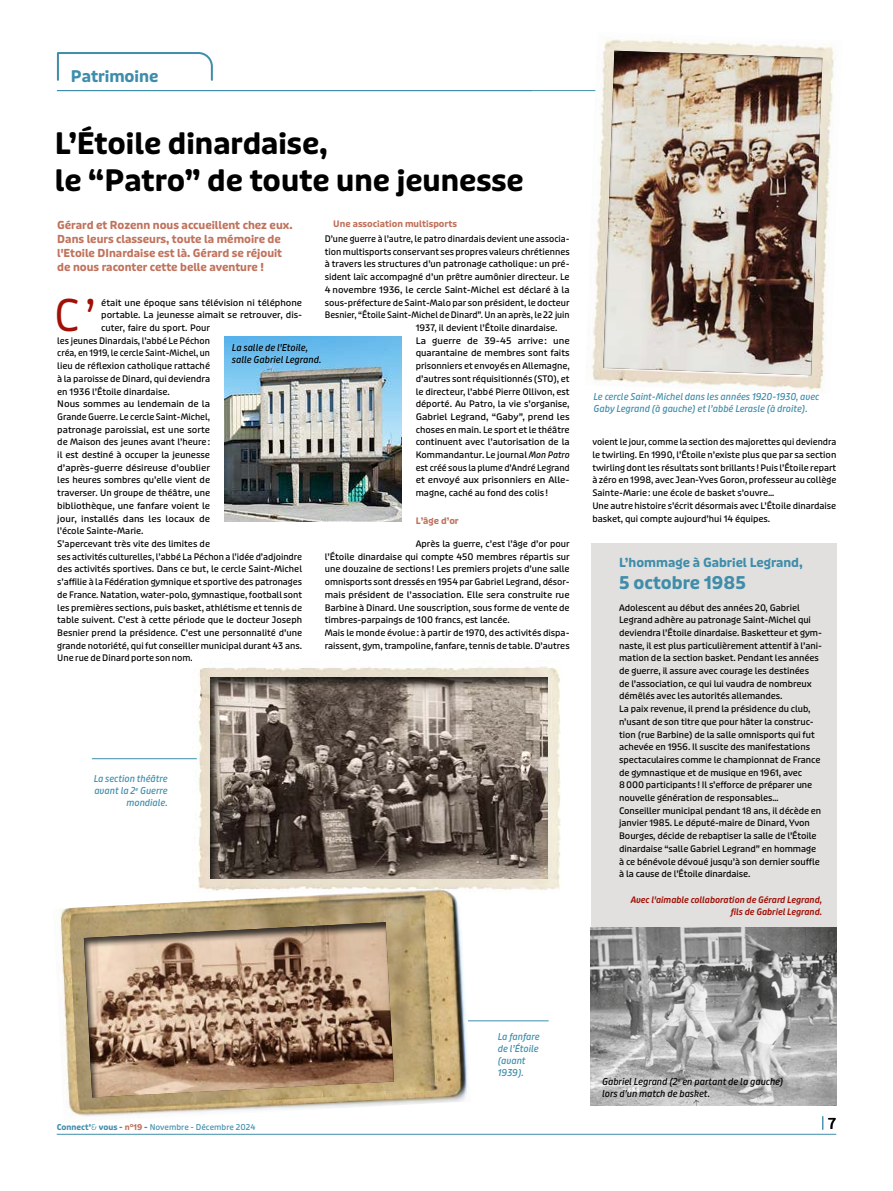
<style>
.page{position:relative;width:893px;height:1191px;background:#fff}
.page>*{position:absolute;margin:0;border:0;box-sizing:border-box;transform-origin:0 0}
.t1{font:43.5px "Puffin Display Soft";color:#a01007}
.t2{font:700 29.5px/36.5px "Puffin Display Soft";color:#000}
.t3{font:700 17.5px "Puffin Display Soft";color:#3f8dab}
.t4{font:700 16px "Puffin Display Soft";letter-spacing:-.005em;color:#3f8dab}
.t5{font:15px "Puffin Display Soft Medm";color:#000}
.t6{font:700 12.5px "Puffin Display Soft";color:#3f8dab}
.t7{font:700 11px/14px "Puffin Display Soft";color:#c0725c}
.t8{font:italic 9.5px/12px "Puffin Display Soft Medm";color:#3f8dab}
.t9{font:italic 9.5px/12px "Puffin Display Soft Medm";color:#000}
.t10{font:9px/12.7px "Puffin Display Soft Medm";color:#000}
.t11{font:9px/12.7px "Puffin Display Soft Medm";color:#000;scale:.96 1}
.t12{font:9px "Puffin Display Soft Medm";color:#000;scale:1.05 1}
.t13{font:9px "Puffin Display Soft Medm";color:#000;scale:.95 1}
.t14{font:italic 600 9px/12.7px "Puffin Display Soft";color:#a01007;text-align:right}
.t15{font:700 9px "Puffin Display Soft";color:#c0725c}
.t16{font:8px "Puffin Display Soft Medm";color:#3f8dab}
.s1{font-style:italic}
.s2{font-family:"Puffin Display Soft";font-weight:700}
.s3{font-family:"Puffin Display Soft";font-weight:300}
.s4{font-family:"Puffin Display Soft";font-weight:700;color:#c0725c}
</style>
<div class="page">
<hr style="left:57px;top:1133px;width:779px;height:1px;background:#3f8dab">
<hr style="left:57px;top:90px;width:779px;height:1px;background:#3f8dab">
<svg style="left:822px;top:1116px;width:1px;height:13px"></svg>
<img style="left:224px;top:336px;width:177px;height:185px">
<div style="left:591px;top:543px;width:245px;height:524px;background:#e1e0de"></div>
<svg style="left:56px;top:52px;width:157px;height:29px"></svg>
<img style="left:590px;top:927px;width:247px;height:179px">
<img style="left:585px;top:38px;width:251px;height:353px">
<img style="left:594px;top:44px;width:238px;height:333px">
<img style="left:193px;top:666px;width:368px;height:225px">
<div style="left:202px;top:670px;width:355px;height:210px;background:#000;opacity:.75"></div>
<img style="left:59px;top:888px;width:412px;height:228px">
<svg style="left:75px;top:915px;width:328px;height:184px;background:#a88b70"></svg>
<hr style="left:92px;top:758px;width:105px;height:1px;background:#3f8dab">
<hr style="left:468px;top:1020px;width:81px;height:1px;background:#3f8dab">
<h3 class="t4" style="left:71px;top:67px;width:89px">Patrimoine</h3>
<h2 class="t2" style="left:55px;top:126px;width:470px">L’Étoile dinardaise,<br>le “Patro” de toute une jeunesse</h2>
<p class="t15" style="left:333px;top:218px;width:125px">Une association multisports</p>
<p class="t10" style="left:325px;top:233px;width:246px">D’une guerre à l’autre, le patro dinardais devient une associa-</p>
<p class="t10" style="left:325px;top:245px;width:246px">tion multisports conservant ses propres valeurs chrétiennes</p>
<p class="t10" style="left:325px;top:258px;width:246px">à travers les structures d’un patronage catholique: un pré-</p>
<p class="t10" style="left:325px;top:271px;width:246px">sident laïc accompagné d’un prêtre aumônier directeur. Le</p>
<p class="t10" style="left:325px;top:283px;width:246px">4 novembre 1936, le cercle Saint-Michel est déclaré à la</p>
<p class="t10" style="left:325px;top:296px;width:246px">sous-préfecture de Saint-Malo par son président, le docteur</p>
<p class="t13" style="left:325px;top:310px;width:259px">Besnier, “Étoile Saint-Michel de Dinard”. Un an après, le 22 juin</p>
<p class="t10" style="left:416px;top:322px;width:143px">1937, il devient l’Étoile dinardaise.</p>
<p class="t12" style="left:416px;top:335px;width:148px">La guerre de 39-45 arrive: une</p>
<p class="t10" style="left:416px;top:347px;width:155px">quarantaine de membres sont faits</p>
<p class="t10" style="left:416px;top:360px;width:155px">prisonniers et envoyés en Allemagne,</p>
<p class="t10" style="left:416px;top:372px;width:155px">d’autres sont réquisitionnés (STO), et</p>
<p class="t10" style="left:416px;top:385px;width:155px">le directeur, l’abbé Pierre Ollivon, est</p>
<p class="t10" style="left:416px;top:398px;width:155px">déporté. Au Patro, la vie s’organise,</p>
<p class="t12" style="left:416px;top:411px;width:148px">Gabriel Legrand, “Gaby”, prend les</p>
<p class="t10" style="left:416px;top:423px;width:155px">choses en main. Le sport et le théâtre</p>
<p class="t10" style="left:416px;top:436px;width:155px">continuent avec l’autorisation de la</p>
<p class="t10" style="left:416px;top:449px;width:155px">Kommandantur. Le journal <span class="s1">Mon Patro</span></p>
<p class="t11" style="left:416px;top:461px;width:162px">est créé sous la plume d’André Legrand</p>
<p class="t12" style="left:416px;top:475px;width:148px">et envoyé aux prisonniers en Alle-</p>
<p class="t10" style="left:416px;top:487px;width:134px">magne, caché au fond des colis !</p>
<p class="t15" style="left:416px;top:515px;width:45px">L’âge d’or</p>
<p class="t10" style="left:325px;top:537px;width:246px;text-indent:91px">Après la guerre, c’est l’âge d’or pour l’Étoile dinardaise qui compte 450 membres répartis sur une douzaine de sections ! Les premiers projets d’une salle omnisports sont dressés en 1954 par Gabriel Legrand, désor&shy;mais président de l’association. Elle sera construite rue Barbine à Dinard. Une souscription, sous forme de vente de timbres-parpaings de 100 francs, est lancée.<br>Mais le monde évolue: à partir de 1970, des activités dispa&shy;raissent, gym, trampoline, fanfare, tennis de table. D’autres</p>
<p class="t7" style="left:57px;top:219px;width:237px">Gérard et Rozenn nous accueillent chez eux.<br>Dans leurs classeurs, toute la mémoire de l'Etoile DInardaise est là. Gérard se réjouit de nous raconter cette belle aventure !</p>
<h1 class="t1" style="left:54px;top:290px;width:44px">C’</h1>
<p class="t10" style="left:101px;top:296px;width:202px">était une époque sans télévision ni téléphone</p>
<p class="t10" style="left:101px;top:309px;width:202px">portable. La jeunesse aimait se retrouver, dis-</p>
<p class="t10" style="left:101px;top:322px;width:110px">cuter, faire du sport. Pour</p>
<p class="t10" style="left:57px;top:334px;width:154px">les jeunes Dinardais, l’abbé Le Péchon</p>
<p class="t13" style="left:57px;top:348px;width:162px">créa, en 1919, le cercle Saint-Michel, un</p>
<p class="t10" style="left:57px;top:360px;width:154px">lieu de réflexion catholique rattaché</p>
<p class="t10" style="left:57px;top:372px;width:154px">à la paroisse de Dinard, qui deviendra</p>
<p class="t10" style="left:57px;top:385px;width:114px">en 1936 l’Étoile dinardaise.</p>
<p class="t12" style="left:57px;top:399px;width:147px">Nous sommes au lendemain de la</p>
<p class="t10" style="left:57px;top:410px;width:154px">Grande Guerre. Le cercle Saint-Michel,</p>
<p class="t10" style="left:57px;top:423px;width:154px">patronage paroissial, est une sorte</p>
<p class="t10" style="left:57px;top:436px;width:154px">de Maison des jeunes avant l’heure:</p>
<p class="t10" style="left:57px;top:449px;width:154px">il est destiné à occuper la jeunesse</p>
<p class="t12" style="left:57px;top:462px;width:147px">d’après-guerre désireuse d’oublier</p>
<p class="t10" style="left:57px;top:474px;width:154px">les heures sombres qu’elle vient de</p>
<p class="t10" style="left:57px;top:487px;width:154px">traverser. Un groupe de théâtre, une</p>
<p class="t10" style="left:57px;top:499px;width:154px">bibliothèque, une fanfare voient le</p>
<p class="t12" style="left:57px;top:513px;width:147px">jour, installés dans les locaux de</p>
<p class="t10" style="left:57px;top:525px;width:88px">l’école Sainte-Marie.</p>
<p class="t10" style="left:57px;top:537px;width:154px">S’apercevant très vite des limites de</p>
<p class="t10" style="left:57px;top:550px;width:246px">ses activités culturelles, l’abbé La Péchon a l’idée d’adjoindre</p>
<p class="t10" style="left:57px;top:563px;width:246px">des activités sportives. Dans ce but, le cercle Saint-Michel</p>
<p class="t10" style="left:57px;top:576px;width:246px">s’affilie à la Fédération gymnique et sportive des patronages</p>
<p class="t10" style="left:57px;top:588px;width:246px">de France. Natation, water-polo, gymnastique, football sont</p>
<p class="t10" style="left:57px;top:601px;width:246px">les premières sections, puis basket, athlétisme et tennis de</p>
<p class="t10" style="left:57px;top:614px;width:246px">table suivent. C’est à cette période que le docteur Joseph</p>
<p class="t10" style="left:57px;top:626px;width:246px">Besnier prend la présidence. C’est une personnalité d’une</p>
<p class="t10" style="left:57px;top:639px;width:246px">grande notoriété, qui fut conseiller municipal durant 43 ans.</p>
<p class="t10" style="left:57px;top:652px;width:137px">Une rue de Dinard porte son nom.</p>
<p class="t9" style="left:232px;top:341px;width:91px">La salle de l'Etoile, salle Gabriel Legrand.</p>
<p class="t8" style="left:94px;top:772px;width:76px;text-align:right">La section théâtre avant la 2<sup>e</sup> Guerre mondiale.</p>
<p class="t8" style="left:594px;top:390px;width:227px">Le cercle Saint-Michel dans les années 1920-1930, avec<br>Gaby Legrand (à gauche) et l’abbé Lerasle (à droite).</p>
<p class="t11" style="left:592px;top:436px;width:256px">voient le jour, comme la section des majorettes qui deviendra le twirling. En 1990, l’Étoile n’existe plus que par sa section twirling dont les résultats sont brillants ! Puis l’Étoile repart à zéro en 1998, avec Jean-Yves Goron, professeur au collège Sainte-Marie: une école de basket s’ouvre…<br>Une autre histoire s’écrit désormais avec L’Étoile dinardaise basket, qui compte aujourd’hui 14 équipes.</p>
<h3 class="t6" style="left:619px;top:555px;width:185px">L’hommage à Gabriel Legrand,</h3>
<h3 class="t3" style="left:619px;top:572px;width:128px">5 octobre 1985</h3>
<p class="t10" style="left:619px;top:601px;width:205px">Adolescent au début des années 20, Gabriel Legrand adhère au patronage Saint-Michel qui deviendra l’Étoile dinardaise. Basketteur et gym&shy;naste, il est plus particulièrement attentif à l’ani&shy;mation de la section basket. Pendant les années de guerre, il assure avec courage les destinées<br>de l’association, ce qui lui vaudra de nombreux démêlés avec les autorités allemandes.<br>La paix revenue, il prend la présidence du club, n’usant de son titre que pour hâter la construc&shy;tion (rue Barbine) de la salle omnisports qui fut achevée en 1956. Il suscite des manifestations spectaculaires comme le championnat de France de gymnastique et de musique en 1961, avec 8000 participants! Il s’efforce de préparer une nouvelle génération de responsables… Conseiller municipal pendant 18 ans, il décède en janvier 1985. Le député-maire de Dinard, Yvon Bourges, décide de rebaptiser la salle de l’Étoile dinardaise “salle Gabriel Legrand” en hommage à ce bénévole dévoué jusqu’à son dernier souffle à la cause de l’Étoile dinardaise.</p>
<p class="t14" style="left:631px;top:893px;width:193px">Avec l'aimable collaboration de Gérard Legrand, fils de Gabriel Legrand.</p>
<p class="t8" style="left:498px;top:1030px;width:43px">La fanfare de l’Étoile (avant<br>1939).</p>
<p class="t9" style="left:602px;top:1075px;width:183px">Gabriel Legrand (2<sup>e</sup> en partant de la gauche) lors d'un match de basket.</p>
<p class="t16" style="left:57px;top:1122px;width:200px"><span class="s2">Connect’</span><span class="s3">&amp;</span> <span class="s2">vous -</span> <span class="s4">n°19</span> <span class="s2">-</span> Novembre - Décembre 2024</p>
<h3 class="t5" style="left:828px;top:1115px;width:9px">7</h3>
</div>
